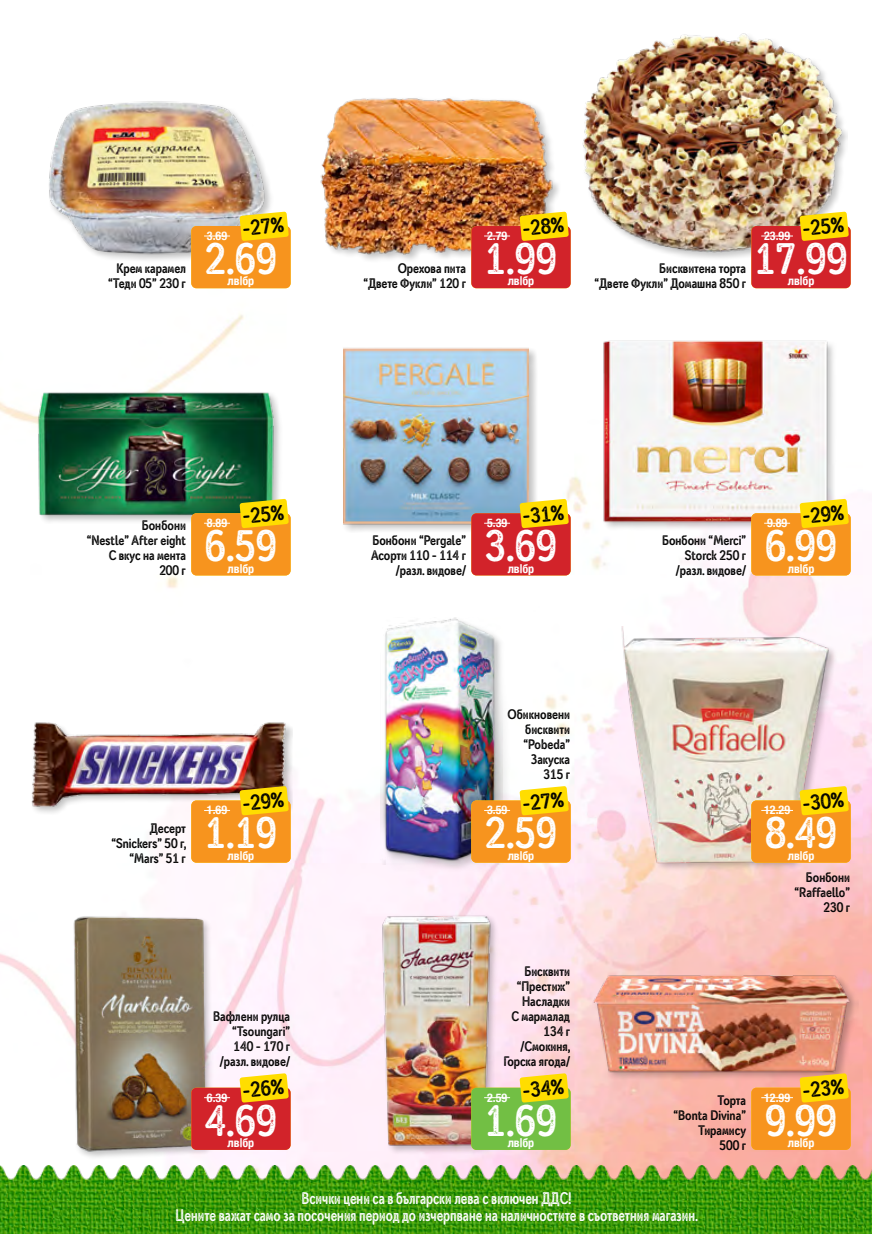
<style>
.page{position:relative;width:872px;height:1234px;background:#fff}
.page>*{position:absolute;margin:0;border:0;box-sizing:border-box;transform-origin:0 0}
.t1{font:700 condensed 43.2px "Mozzart Rough";color:#fff}
.t2{font:700 condensed 21px "Mozzart Rough";color:#000}
.t3{font:700 condensed 16.5px/16.5px "Mozzart Rough";color:#fff;text-align:center;scale:.91 1}
.t4{font:700 condensed 13.5px/15px "Mozzart Rough";color:#000;text-align:right}
.t5{font:700 condensed 12px "Helvetica Neue";color:#fff}
</style>
<div class="page">
<img style="left:0;top:228px;width:872px;height:937px">
<img style="left:0;top:1165px;width:872px;height:68px">
<div style="left:378px;top:617px;width:134px;height:256px;background:#000;opacity:.25"></div>
<img style="left:380px;top:617px;width:123px;height:247px">
<svg style="left:471px;top:785px;width:99px;height:77px;background:#efa42e"></svg>
<div style="left:72px;top:915px;width:143px;height:244px;background:#000;opacity:.25"></div>
<img style="left:69px;top:910px;width:143px;height:244px">
<svg style="left:191px;top:1072px;width:100px;height:77px;background:#db583a"></svg>
<div style="left:382px;top:913px;width:118px;height:242px;background:#000;opacity:.25"></div>
<img style="left:379px;top:911px;width:114px;height:238px">
<svg style="left:471px;top:1072px;width:99px;height:77px;background:#99c549"></svg>
<img style="left:37px;top:101px;width:234px;height:160px">
<svg style="left:191px;top:211px;width:100px;height:77px;background:#f3a62f"></svg>
<div style="left:341px;top:346px;width:197px;height:187px;background:#000;opacity:.25"></div>
<img style="left:343px;top:343px;width:185px;height:185px">
<svg style="left:471px;top:498px;width:99px;height:77px;background:#d15338"></svg>
<div style="left:581px;top:32px;width:270px;height:229px;background:#000;opacity:.25"></div>
<img style="left:578px;top:32px;width:267px;height:224px">
<img style="left:751px;top:211px;width:99px;height:77px">
<img style="left:315px;top:98px;width:242px;height:166px">
<img style="left:471px;top:211px;width:99px;height:77px">
<div style="left:602px;top:339px;width:234px;height:192px;background:#000;opacity:.25"></div>
<img style="left:599px;top:336px;width:234px;height:190px">
<svg style="left:751px;top:498px;width:99px;height:77px;background:#f7ab34"></svg>
<div style="left:31px;top:721px;width:265px;height:95px;background:#000;opacity:.25"></div>
<img style="left:21px;top:720px;width:270px;height:88px">
<svg style="left:191px;top:785px;width:100px;height:77px;background:#ef9e27"></svg>
<img style="left:35px;top:382px;width:242px;height:142px">
<svg style="left:191px;top:498px;width:100px;height:77px;background:#de9b20"></svg>
<div style="left:620px;top:625px;width:217px;height:247px;background:#000;opacity:.25"></div>
<img style="left:616px;top:626px;width:217px;height:239px">
<svg style="left:751px;top:785px;width:99px;height:77px;background:#f6a931"></svg>
<img style="left:587px;top:968px;width:269px;height:111px">
<svg style="left:751px;top:1072px;width:99px;height:77px;background:#f6a12a"></svg>
<p class="t4" style="left:108px;top:261px;width:79px">Крем карамел “Теди 05” 230 г</p>
<h2 class="t2" style="left:241px;top:216px;width:43px;rotate:-5deg">-27%</h2>
<p class="t5" style="left:207px;top:226px;width:22px">3.69</p>
<h1 class="t1" style="left:205px;top:233px;width:74px">2.69</h1>
<p class="t5" style="left:228px;top:271px;width:28px">лв|бр</p>
<p class="t4" style="left:363px;top:261px;width:104px">Орехова пита “Двете Фукли” 120 г</p>
<h2 class="t2" style="left:521px;top:216px;width:43px;rotate:-5deg">-28%</h2>
<p class="t5" style="left:487px;top:226px;width:22px">2.79</p>
<h1 class="t1" style="left:485px;top:233px;width:74px">1.99</h1>
<p class="t5" style="left:507px;top:271px;width:28px">лв|бр</p>
<p class="t4" style="left:594px;top:261px;width:153px">Бисквитена торта<br>“Двете Фукли” Домашна 850 г</p>
<h2 class="t2" style="left:801px;top:216px;width:43px;rotate:-5deg">-25%</h2>
<p class="t5" style="left:764px;top:226px;width:27px">23.99</p>
<h1 class="t1" style="left:754px;top:233px;width:95px">17.99</h1>
<p class="t5" style="left:787px;top:271px;width:28px">лв|бр</p>
<p class="t4" style="left:87px;top:518px;width:101px">Бонбони<br>“Nestle” After eight<br>С вкус на мента<br>200 г</p>
<h2 class="t2" style="left:241px;top:503px;width:43px;rotate:-5deg">-25%</h2>
<p class="t5" style="left:207px;top:513px;width:22px">8.89</p>
<h1 class="t1" style="left:205px;top:520px;width:74px">6.59</h1>
<p class="t5" style="left:228px;top:558px;width:28px">лв|бр</p>
<p class="t4" style="left:371px;top:533px;width:96px">Бонбони “Pergale”<br>Асорти 110 - 114 г /разл. видове/</p>
<h2 class="t2" style="left:521px;top:503px;width:43px;rotate:-5deg">-31%</h2>
<p class="t5" style="left:487px;top:513px;width:22px">5.39</p>
<h1 class="t1" style="left:485px;top:520px;width:74px">3.69</h1>
<p class="t5" style="left:507px;top:558px;width:28px">лв|бр</p>
<p class="t4" style="left:662px;top:533px;width:86px">Бонбони “Merci”<br>Storck 250 г /разл. видове/</p>
<h2 class="t2" style="left:801px;top:503px;width:43px;rotate:-5deg">-29%</h2>
<p class="t5" style="left:767px;top:513px;width:22px">9.89</p>
<h1 class="t1" style="left:765px;top:520px;width:74px">6.99</h1>
<p class="t5" style="left:787px;top:558px;width:28px">лв|бр</p>
<p class="t4" style="left:111px;top:820px;width:77px">Десерт “Snickers” 50 г, “Mars” 51 г</p>
<h2 class="t2" style="left:241px;top:790px;width:43px;rotate:-5deg">-29%</h2>
<p class="t5" style="left:207px;top:800px;width:22px">1.69</p>
<h1 class="t1" style="left:205px;top:807px;width:74px">1.19</h1>
<p class="t5" style="left:228px;top:845px;width:28px">лв|бр</p>
<p class="t4" style="left:507px;top:706px;width:64px">Обикновени бисквити “Pobeda”<br>Закуска<br>315 г</p>
<h2 class="t2" style="left:521px;top:790px;width:43px;rotate:-5deg">-27%</h2>
<p class="t5" style="left:487px;top:800px;width:22px">3.59</p>
<h1 class="t1" style="left:485px;top:807px;width:74px">2.59</h1>
<p class="t5" style="left:507px;top:845px;width:28px">лв|бр</p>
<h2 class="t2" style="left:801px;top:790px;width:43px;rotate:-5deg">-30%</h2>
<p class="t5" style="left:764px;top:800px;width:27px">12.29</p>
<h1 class="t1" style="left:765px;top:807px;width:74px">8.49</h1>
<p class="t5" style="left:787px;top:845px;width:28px">лв|бр</p>
<p class="t4" style="left:794px;top:869px;width:57px">Бонбони “Raffaello”<br>230 г</p>
<p class="t4" style="left:213px;top:1008px;width:79px">Вафлени рулца “Tsoungari”<br>140 - 170 г /разл. видове/</p>
<p class="t4" style="left:503px;top:963px;width:69px">Бисквити “Престиж”<br>Насладки<br>С мармалад<br>134 г /Смокиня,<br>Горска ягода/</p>
<h2 class="t2" style="left:241px;top:1077px;width:43px;rotate:-5deg">-26%</h2>
<p class="t5" style="left:207px;top:1087px;width:22px">6.39</p>
<h1 class="t1" style="left:205px;top:1094px;width:74px">4.69</h1>
<p class="t5" style="left:228px;top:1132px;width:28px">лв|бр</p>
<h2 class="t2" style="left:521px;top:1077px;width:43px;rotate:-5deg">-34%</h2>
<p class="t5" style="left:487px;top:1087px;width:22px">2.59</p>
<h1 class="t1" style="left:485px;top:1094px;width:74px">1.69</h1>
<p class="t5" style="left:507px;top:1132px;width:28px">лв|бр</p>
<p class="t4" style="left:673px;top:1092px;width:74px">Торта<br>“Bonta Divina”<br>Тирамису<br>500 г</p>
<h2 class="t2" style="left:801px;top:1077px;width:43px;rotate:-5deg">-23%</h2>
<p class="t5" style="left:764px;top:1087px;width:27px">12.99</p>
<h1 class="t1" style="left:765px;top:1094px;width:74px">9.99</h1>
<p class="t5" style="left:787px;top:1132px;width:28px">лв|бр</p>
<p class="t3" style="left:176px;top:1190px;width:576px">Всички цени са в български лева с включен ДДС!<br>Цените важат само за посочения период до изчерпване на наличностите в съответния магазин.</p>
</div>
